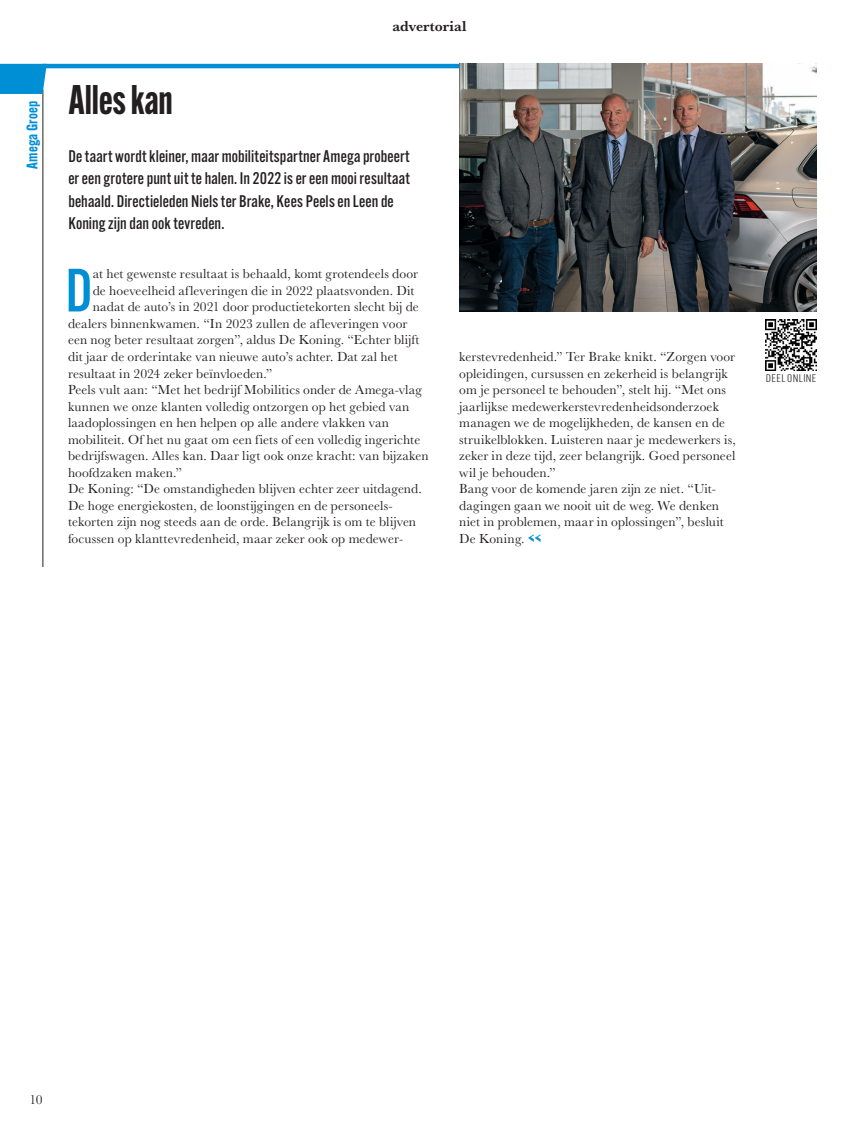
<style>
.page{position:relative;width:859px;height:1136px;background:#fff}
.page>*{position:absolute;margin:0;border:0;box-sizing:border-box;transform-origin:0 0}
.PLAT{font:500 59.7px "Alternate Gothic ATF";color:#008fd5}
.KOP{font:700 40.5px "Alternate Gothic Ex Cond ATF";color:#231f20}
.introotje{font:500 16.5px/22.5px "Alternate Gothic ATF";letter-spacing:.01em;color:#231f20}
.t1{font:700 15px "Baskerville URW";color:#231f20}
.Bedrijf{font:600 15px "Alternate Gothic ATF";letter-spacing:.01em;color:#008fd5}
.PLAT-2{font:13.5px/16.5px "Baskerville URW";letter-spacing:.01em;color:#231f20}
.DEEL_ONLINE{font:300 10.8px "Alternate Gothic ATF";letter-spacing:.03em;color:#231f20;scale:1.14 1}
.s1{font-weight:700;font-stretch:expanded;color:#008fd5}
</style>
<div class="page">
<img style="left:459px;top:64px;width:357px;height:247px">
<hr style="left:43px;top:89px;width:1px;height:981px;background:#231f20">
<hr style="left:43px;top:64px;width:416px;height:4px;background:#008fd5">
<svg style="left:0;top:64px;width:47px;height:30px"></svg>
<img style="left:765px;top:319px;width:52px;height:51px">
<p class="Bedrijf" style="left:23px;top:169px;width:69px;rotate:-90deg">Amega Groep</p>
<p class="KOP" style="left:69px;top:74px;width:105px">Alles kan</p>
<p class="t1" style="left:392px;top:16px;width:76px">advertorial</p>
<p class="introotje" style="left:68px;top:145px;width:343px">De taart wordt kleiner, maar mobiliteitspartner Amega probeert er een grotere punt uit te halen. In 2022 is er een mooi resultaat behaald. Directieleden Niels ter Brake, Kees Peels en Leen de Koning zijn dan ook tevreden.</p>
<p class="PLAT" style="left:65px;top:253px;width:29px">D</p>
<p class="PLAT-2" style="left:93px;top:265px;width:327px">at het gewenste resultaat is behaald, komt grotendeels door</p>
<p class="PLAT-2" style="left:93px;top:282px;width:323px">de hoeveelheid afleveringen die in 2022 plaatsvonden. Dit</p>
<p class="PLAT-2" style="left:93px;top:298px;width:328px">nadat de auto’s in 2021 door productietekorten slecht bij de</p>
<p class="PLAT-2" style="left:68px;top:315px;width:341px">dealers binnenkwamen. “In 2023 zullen de afleveringen voor</p>
<p class="PLAT-2" style="left:68px;top:331px;width:353px">een nog beter resultaat zorgen”, aldus De Koning. “Echter blijft</p>
<p class="PLAT-2" style="left:68px;top:348px;width:331px">dit jaar de orderintake van nieuwe auto’s achter. Dat zal het</p>
<p class="PLAT-2" style="left:68px;top:364px;width:206px">resultaat in 2024 zeker beïnvloeden.”</p>
<p class="PLAT-2" style="left:68px;top:381px;width:362px">Peels vult aan: “Met het bedrijf Mobilitics onder de Amega-vlag kunnen we onze klanten volledig ontzorgen op het gebied van laadoplossingen en hen helpen op alle andere vlakken van mobiliteit. Of het nu gaat om een fiets of een volledig ingerichte bedrijfswagen. Alles kan. Daar ligt ook onze kracht: van bijzaken hoofdzaken maken.”</p>
<p class="PLAT-2" style="left:68px;top:480px;width:355px">De Koning: “De omstandigheden blijven echter zeer uitdagend.<br>De hoge energiekosten, de loonstijgingen en de personeels&shy;tekorten zijn nog steeds aan de orde. Belangrijk is om te blijven focussen op klanttevredenheid, maar zeker ook op medewer-</p>
<p class="PLAT-2" style="left:459px;top:348px;width:278px">kerstevredenheid.” Ter Brake knikt. “Zorgen voor opleidingen, cursussen en zekerheid is belangrijk om je personeel te behouden”, stelt hij. “Met ons jaarlijkse medewerkerstevredenheidsonderzoek managen we de mogelijkheden, de kansen en de struikelblokken. Luisteren naar je medewerkers is, zeker in deze tijd, zeer belangrijk. Goed personeel wil je behouden.”</p>
<p class="PLAT-2" style="left:459px;top:480px;width:266px">Bang voor de komende jaren zijn ze niet. “Uit&shy;dagingen gaan we nooit uit de weg. We denken niet in problemen, maar in oplossingen”, besluit De Koning. <span class="s1">&lt;&lt;</span></p>
<p class="DEEL_ONLINE" style="left:766px;top:371px;width:46px">DEEL ONLINE</p>
<p class="PLAT-2" style="left:29px;top:1090px;width:15px">10</p>
</div>
